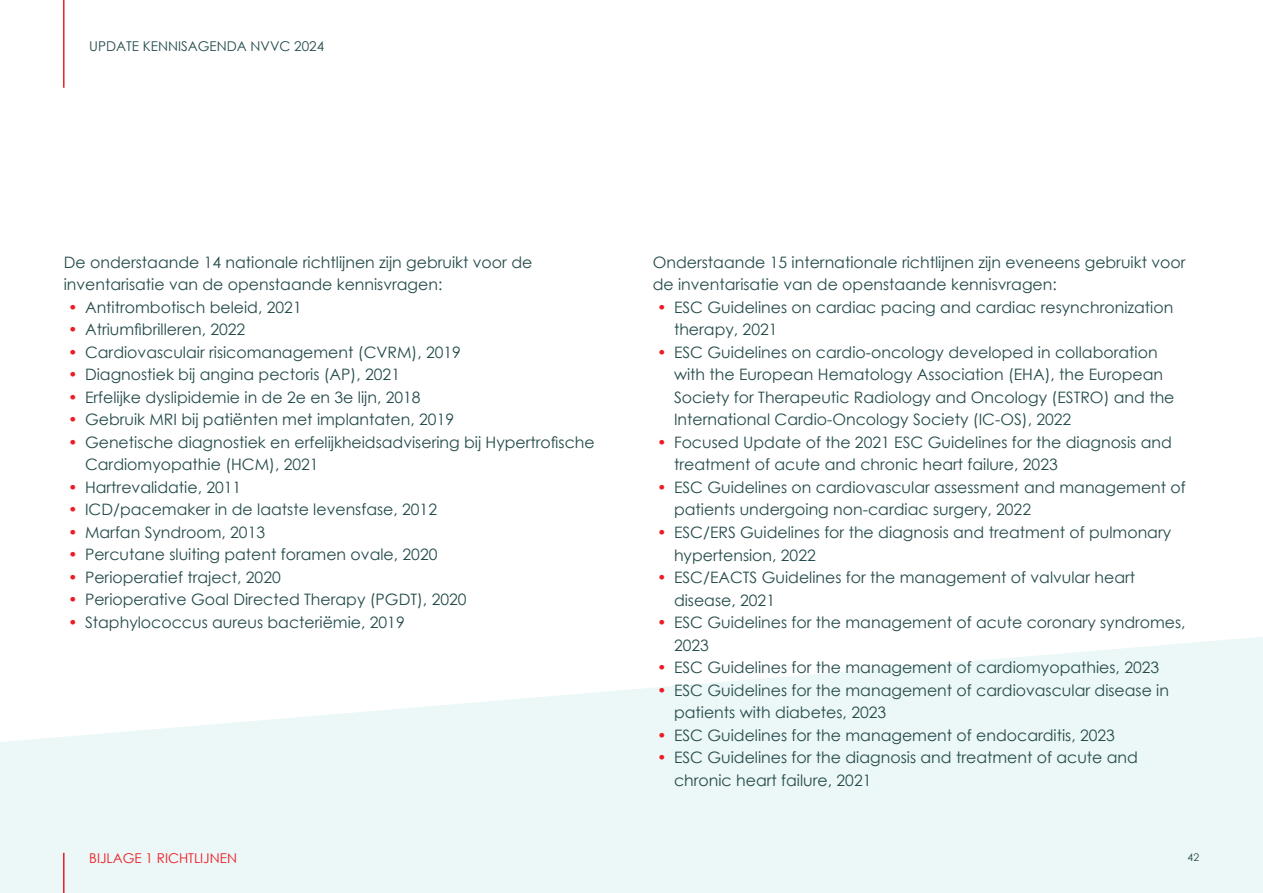
<style>
.page{position:relative;width:1263px;height:893px;background:#fff}
.page>*{position:absolute;margin:0;border:0;box-sizing:border-box;transform-origin:0 0}
.t1{font:15.75px/22.5px "Century Gothic";color:#244a4a}
.t2{font:13.5px "Century Gothic";color:#244a4a}
.t3{font:13.5px "Century Gothic";color:#ed1c24}
.t4{font:10.5px "Century Gothic";color:#244a4a}
.s1{color:#ed1c24}
</style>
<div class="page">
<svg style="left:0;top:637px;width:1263px;height:256px;fill:#ecf7f7"></svg>
<hr style="left:63px;top:0;width:2px;height:88px;background:#ed1c24">
<hr style="left:63px;top:853px;width:2px;height:40px;background:#ed1c24">
<p class="t2" style="left:89px;top:37px;width:236px">UPDATE KENNISAGENDA NVVC 2024</p>
<p class="t1" style="left:64px;top:251px;width:470px">De onderstaande 14 nationale richtlijnen zijn gebruikt voor de inventarisatie van de openstaande kennisvragen:</p>
<p class="t1" style="left:68px;top:296px;width:235px"><span class="s1">•</span> Antitrombotisch beleid, 2021</p>
<p class="t1" style="left:68px;top:318px;width:179px"><span class="s1">•</span> Atriumfibrilleren, 2022</p>
<p class="t1" style="left:68px;top:341px;width:394px"><span class="s1">•</span> Cardiovasculair risicomanagement (CVRM), 2019</p>
<p class="t1" style="left:68px;top:363px;width:333px"><span class="s1">•</span> Diagnostiek bij angina pectoris (AP), 2021</p>
<p class="t1" style="left:68px;top:386px;width:354px"><span class="s1">•</span> Erfelijke dyslipidemie in de 2e en 3e lijn, 2018</p>
<p class="t1" style="left:68px;top:408px;width:388px"><span class="s1">•</span> Gebruik MRI bij patiënten met implantaten, 2019</p>
<p class="t1" style="left:85px;top:431px;width:511px;text-indent:-17px"><span class="s1">•</span> Genetische diagnostiek en erfelijkheidsadvisering bij Hypertrofische<br>Cardiomyopathie (HCM), 2021</p>
<p class="t1" style="left:68px;top:476px;width:175px"><span class="s1">•</span> Hartrevalidatie, 2011</p>
<p class="t1" style="left:68px;top:498px;width:370px"><span class="s1">•</span> ICD/pacemaker in de laatste levensfase, 2012</p>
<p class="t1" style="left:68px;top:521px;width:199px"><span class="s1">•</span> Marfan Syndroom, 2013</p>
<p class="t1" style="left:68px;top:543px;width:371px"><span class="s1">•</span> Percutane sluiting patent foramen ovale, 2020</p>
<p class="t1" style="left:68px;top:566px;width:214px"><span class="s1">•</span> Perioperatief traject, 2020</p>
<p class="t1" style="left:68px;top:588px;width:400px"><span class="s1">•</span> Perioperative Goal Directed Therapy (PGDT), 2020</p>
<p class="t1" style="left:68px;top:611px;width:338px"><span class="s1">•</span> Staphylococcus aureus bacteriëmie, 2019</p>
<p class="t1" style="left:653px;top:251px;width:534px">Onderstaande 15 internationale richtlijnen zijn eveneens gebruikt voor de inventarisatie van de openstaande kennisvragen:</p>
<p class="t1" style="left:674px;top:296px;width:501px;text-indent:-17px"><span class="s1">•</span> ESC Guidelines on cardiac pacing and cardiac resynchronization therapy, 2021</p>
<p class="t1" style="left:674px;top:341px;width:502px;text-indent:-17px"><span class="s1">•</span> ESC Guidelines on cardio-oncology developed in collaboration with the European Hematology Association (EHA), the European Society for Therapeutic Radiology and Oncology (ESTRO) and the International Cardio-Oncology Society (IC-OS), 2022</p>
<p class="t1" style="left:674px;top:431px;width:499px;text-indent:-17px"><span class="s1">•</span> Focused Update of the 2021 ESC Guidelines for the diagnosis and treatment of acute and chronic heart failure, 2023</p>
<p class="t1" style="left:674px;top:476px;width:513px;text-indent:-17px"><span class="s1">•</span> ESC Guidelines on cardiovascular assessment and management of patients undergoing non-cardiac surgery, 2022</p>
<p class="t1" style="left:674px;top:521px;width:499px;text-indent:-17px"><span class="s1">•</span> ESC/ERS Guidelines for the diagnosis and treatment of pulmonary hypertension, 2022</p>
<p class="t1" style="left:674px;top:566px;width:463px;text-indent:-17px"><span class="s1">•</span> ESC/EACTS Guidelines for the management of valvular heart disease, 2021</p>
<p class="t1" style="left:674px;top:611px;width:513px;text-indent:-17px"><span class="s1">•</span> ESC Guidelines for the management of acute coronary syndromes,<br>2023</p>
<p class="t1" style="left:657px;top:656px;width:504px"><span class="s1">•</span> ESC Guidelines for the management of cardiomyopathies, 2023</p>
<p class="t1" style="left:674px;top:678px;width:496px;text-indent:-17px"><span class="s1">•</span> ESC Guidelines for the management of cardiovascular disease in patients with diabetes, 2023</p>
<p class="t1" style="left:657px;top:723px;width:459px"><span class="s1">•</span> ESC Guidelines for the management of endocarditis, 2023</p>
<p class="t1" style="left:674px;top:746px;width:465px;text-indent:-17px"><span class="s1">•</span> ESC Guidelines for the diagnosis and treatment of acute and chronic heart failure, 2021</p>
<p class="t3" style="left:89px;top:849px;width:16px">Bijlage</p>
<p class="t3" style="left:146px;top:849px;width:28px">1 Richtlijnen</p>
<p class="t4" style="left:1187px;top:849px;width:13px">42</p>
</div>
